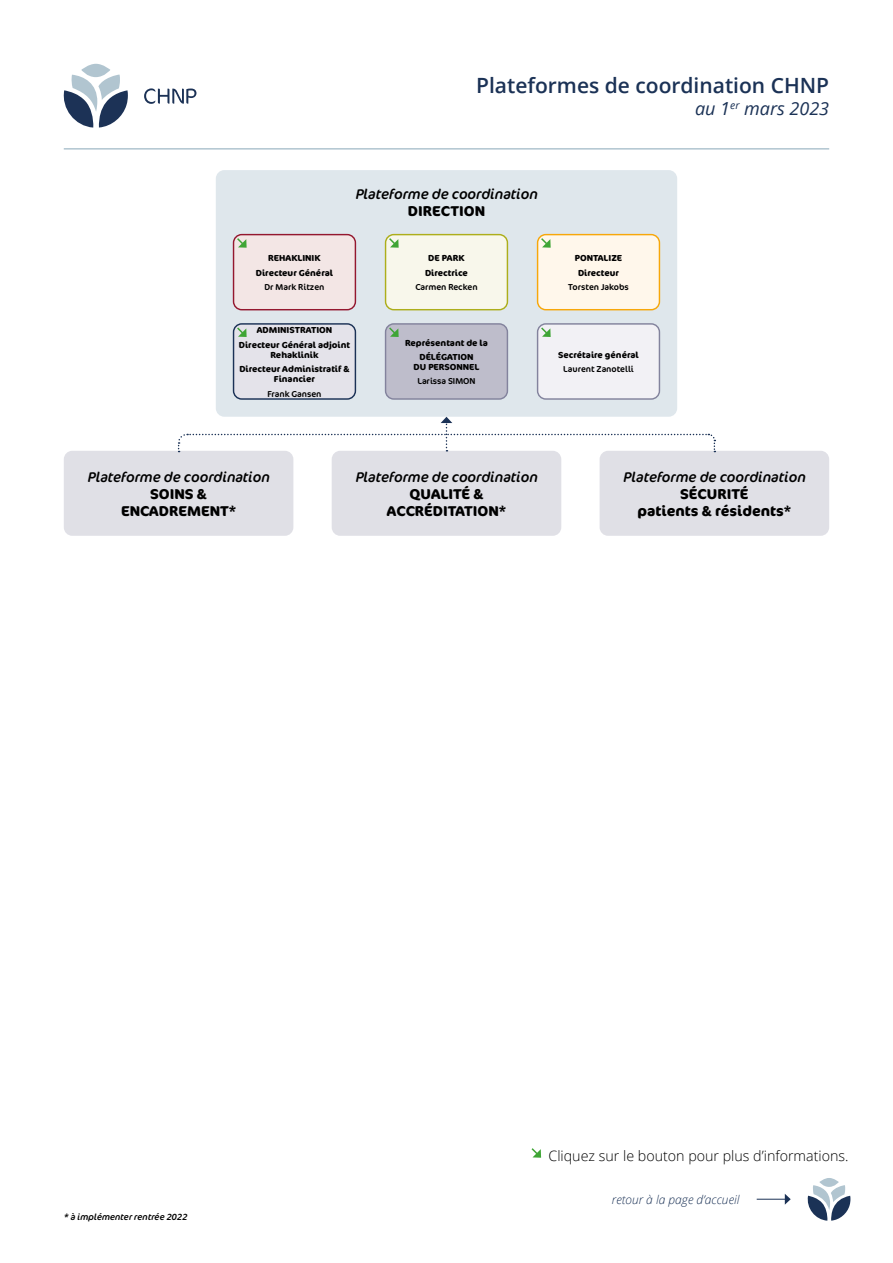
<style>
.page{position:relative;width:893px;height:1263px;background:#fff}
.page>*{position:absolute;margin:0;border:0;box-sizing:border-box;transform-origin:0 0}
.t1{font:600 21px "Open Sans";color:#1b3256}
.t2{font:italic 18px "Open Sans";color:#1b3256}
.t3{font:italic 14.25px "Cocon Pro";color:#000}
.t4{font:700 14.25px/17.1px "Cocon Pro";color:#000;text-align:center}
.t5{font:300 14.25px "Open Sans";color:#000}
.t6{font:italic 300 12px "Open Sans";color:#1b3256}
.t7{font:italic 9px "Cocon Pro";color:#000}
.t8{font:700 8.7px/14.2px "Cocon Pro";color:#000;text-align:center}
.t9{font:8.7px "Cocon Pro";color:#000}
.s1{font-weight:400}
</style>
<div class="page">
<hr style="left:64px;top:148px;width:765px;height:2px;background:#b0c5d0">
<svg style="left:808px;top:1185px;width:42px;height:35px"></svg>
<svg style="left:819px;top:1178px;width:20px;height:9px"></svg>
<svg style="left:757px;top:1194px;width:34px;height:11px"></svg>
<svg style="left:64px;top:75px;width:64px;height:53px"></svg>
<svg style="left:81px;top:64px;width:29px;height:13px"></svg>
<svg style="left:144px;top:88px;width:52px;height:16px"></svg>
<svg style="left:531px;top:1148px;width:10px;height:10px"></svg>
<div style="left:216px;top:170px;width:461px;height:247px;background:#dfe7ec;border-radius:9px"></div>
<div style="left:64px;top:451px;width:229px;height:85px;background:#e0e0e6;border-radius:9px"></div>
<div style="left:332px;top:451px;width:229px;height:85px;background:#e0e0e6;border-radius:9px"></div>
<div style="left:600px;top:451px;width:229px;height:85px;background:#e0e0e6;border-radius:9px"></div>
<svg style="left:177px;top:417px;width:539px;height:35px"></svg>
<div style="left:234px;top:324px;width:121px;height:75px;background:#e4e3ea;border-radius:8px"></div>
<div style="left:233px;top:323px;width:123px;height:77px;border:1px solid #1b3256;border-radius:8px"></div>
<svg style="left:235px;top:326px;width:12px;height:11px"></svg>
<div style="left:538px;top:235px;width:121px;height:75px;background:#fff7eb;border-radius:8px"></div>
<div style="left:537px;top:234px;width:123px;height:76px;border:1px solid #f7a70a;border-radius:8px"></div>
<svg style="left:539px;top:237px;width:12px;height:11px"></svg>
<div style="left:386px;top:235px;width:121px;height:75px;background:#f8f7eb;border-radius:8px"></div>
<div style="left:385px;top:234px;width:123px;height:76px;border:1px solid #adae1b;border-radius:8px"></div>
<svg style="left:387px;top:237px;width:12px;height:11px"></svg>
<div style="left:234px;top:235px;width:121px;height:75px;background:#f3e6e5;border-radius:8px"></div>
<div style="left:233px;top:234px;width:123px;height:76px;border:1px solid #94182f;border-radius:8px"></div>
<svg style="left:235px;top:237px;width:12px;height:11px"></svg>
<div style="left:386px;top:324px;width:121px;height:75px;background:#bebdcb;border-radius:8px"></div>
<div style="left:385px;top:323px;width:123px;height:77px;border:1px solid #83839d;border-radius:8px"></div>
<svg style="left:387px;top:326px;width:12px;height:11px"></svg>
<div style="left:538px;top:324px;width:121px;height:75px;background:#f2f1f5;border-radius:8px"></div>
<div style="left:537px;top:323px;width:123px;height:77px;border:1px solid #83839d;border-radius:8px"></div>
<svg style="left:539px;top:326px;width:12px;height:11px"></svg>
<h1 class="t1" style="left:476px;top:71px;width:355px">Plateformes de coordination CHNP</h1>
<h2 class="t2" style="left:695px;top:96px;width:136px">au 1<sup>er</sup> mars 2023</h2>
<p class="t8" style="left:256px;top:251px;width:79px">REHAKLINIK<br>Directeur Général</p>
<p class="t9" style="left:264px;top:281px;width:61px">Dr Mark Ritzen</p>
<h3 class="t3" style="left:355px;top:184px;width:184px">Plateforme de coordination</h3>
<h3 class="t4" style="left:408px;top:202px;width:79px">DIRECTION</h3>
<p class="t8" style="left:425px;top:251px;width:44px">DE PARK<br>Directrice</p>
<p class="t9" style="left:415px;top:281px;width:64px">Carmen Recken</p>
<p class="t8" style="left:239px;top:323px;width:113px">ADMINISTRATION<br>Directeur Général adjoint</p>
<p class="t8" style="left:239px;top:347px;width:112px">Rehaklinik<br>Directeur Administratif &amp;</p>
<p class="t8" style="left:274px;top:372px;width:42px">Financier</p>
<p class="t9" style="left:267px;top:388px;width:56px">Frank Gansen</p>
<p class="t8" style="left:405px;top:335px;width:84px">Représentant de la<br>DÉLÉGATION</p>
<p class="t8" style="left:414px;top:360px;width:67px">DU PERSONNEL</p>
<p class="t9" style="left:417px;top:375px;width:59px">Larissa SIMON</p>
<p class="t8" style="left:575px;top:251px;width:49px">PONTALIZE<br>Directeur</p>
<p class="t9" style="left:568px;top:281px;width:62px">Torsten Jakobs</p>
<p class="t8" style="left:558px;top:347px;width:82px">Secrétaire général</p>
<p class="t9" style="left:563px;top:363px;width:72px">Laurent Zanotelli</p>
<h3 class="t3" style="left:87px;top:467px;width:184px">Plateforme de coordination</h3>
<h3 class="t4" style="left:121px;top:485px;width:117px">SOINS &amp;<br>ENCADREMENT<span class="s1">*</span></h3>
<h3 class="t3" style="left:355px;top:467px;width:184px">Plateforme de coordination</h3>
<h3 class="t4" style="left:387px;top:485px;width:121px">QUALITÉ &amp;<br>ACCRÉDITATION<span class="s1">*</span></h3>
<h3 class="t3" style="left:623px;top:467px;width:184px">Plateforme de coordination</h3>
<h3 class="t4" style="left:638px;top:485px;width:155px">SÉCURITÉ<br>patients &amp; résidents<span class="s1">*</span></h3>
<p class="t7" style="left:64px;top:1211px;width:125px">* à implémenter rentrée 2022</p>
<h3 class="t5" style="left:549px;top:1146px;width:301px">Cliquez sur le bouton pour plus d’informations.</h3>
<h3 class="t6" style="left:612px;top:1191px;width:129px">retour à la page d’accueil</h3>
</div>
